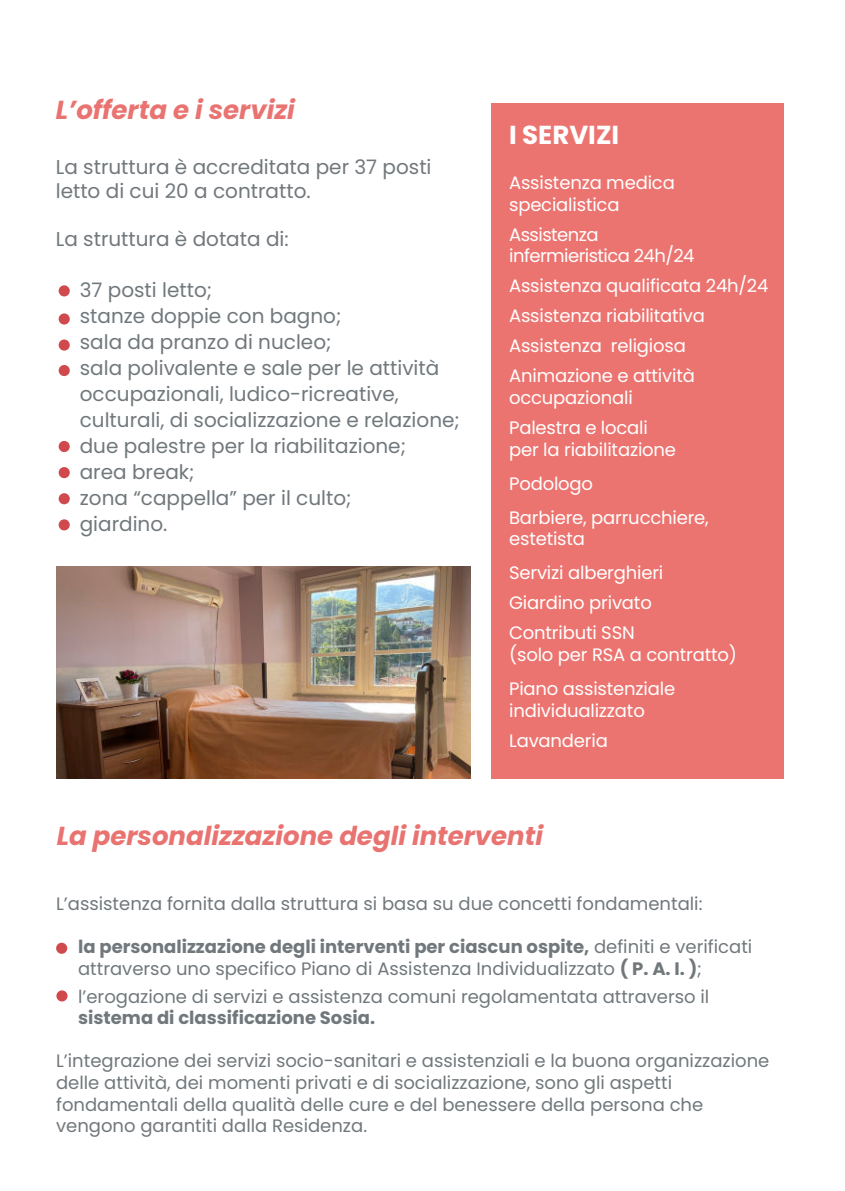
<style>
.page{position:relative;width:845px;height:1191px;background:#fff}
.page>*{position:absolute;margin:0;border:0;box-sizing:border-box;transform-origin:0 0}
.t1{font:italic 700 26px "Poppins";color:#e97370}
.t2{font:700 26px "Poppins";color:#fff}
.t3{font:20px/26px "Poppins";color:#71787c}
.t4{font:18px/21.6px "Poppins";color:#71787c}
.t5{font:18px/30px "Poppins";letter-spacing:-.01em;color:#fff}
.t6{font:18px/21.6px "Poppins";letter-spacing:-.03em;color:#fff}
.t7{font:700 18px "Poppins";color:#71787c}
.s1{font-weight:700}
</style>
<div class="page">
<div style="left:491px;top:103px;width:292px;height:676px;background:#ec7470"></div>
<div style="left:59px;top:285px;width:11px;height:11px;background:#d04a4d;border-radius:50%"></div>
<div style="left:59px;top:313px;width:11px;height:11px;background:#d04a4d;border-radius:50%"></div>
<div style="left:59px;top:339px;width:11px;height:12px;background:#d04a4d;border-radius:50%"></div>
<div style="left:59px;top:365px;width:11px;height:11px;background:#d04a4d;border-radius:50%"></div>
<div style="left:59px;top:441px;width:11px;height:11px;background:#d04a4d;border-radius:50%"></div>
<div style="left:59px;top:467px;width:11px;height:11px;background:#d04a4d;border-radius:50%"></div>
<div style="left:59px;top:493px;width:11px;height:11px;background:#d04a4d;border-radius:50%"></div>
<div style="left:59px;top:519px;width:11px;height:11px;background:#d04a4d;border-radius:50%"></div>
<div style="left:56px;top:942px;width:11px;height:11px;background:#d04a4d;border-radius:50%"></div>
<div style="left:56px;top:990px;width:12px;height:11px;background:#d04a4d;border-radius:50%"></div>
<img style="left:57px;top:566px;width:414px;height:212px">
<h1 class="t1" style="left:56px;top:98px;width:241px">L’offerta e i servizi</h1>
<p class="t3" style="left:56px;top:156px;width:377px;line-height:24px">La struttura è accreditata per 37 posti letto di cui 20 a contratto.</p>
<p class="t3" style="left:56px;top:227px;width:234px">La struttura è dotata di:</p>
<p class="t3" style="left:80px;top:277px;width:381px">37 posti letto;<br>stanze doppie con bagno;<br>sala da pranzo di nucleo;<br>sala polivalente e sale per le attività occupazionali, ludico-ricreative, culturali, di socializzazione e relazione; due palestre per la riabilitazione;<br>area break;<br>zona “cappella” per il culto;<br>giardino.</p>
<h1 class="t2" style="left:509px;top:120px;width:112px">I SERVIZI</h1>
<p class="t5" style="left:509px;top:172px;width:167px;line-height:21.6px">Assistenza medica specialistica</p>
<p class="t6" style="left:509px;top:224px;width:187px">Assistenza infermieristica 24h/24</p>
<p class="t5" style="left:509px;top:271px;width:261px">Assistenza qualificata 24h/24<br>Assistenza riabilitativa<br>Assistenza religiosa<br>Animazione e attività</p>
<p class="t5" style="left:509px;top:383px;width:140px">occupazionali<br>Palestra e locali</p>
<p class="t5" style="left:509px;top:432px;width:201px;line-height:34px">per la riabilitazione<br>Podologo<br>Barbiere, parrucchiere,</p>
<p class="t5" style="left:509px;top:522px;width:156px;line-height:34px">estetista<br>Servizi alberghieri</p>
<p class="t5" style="left:509px;top:588px;width:144px">Giardino privato<br>Contributi SSN</p>
<p class="t5" style="left:509px;top:638px;width:229px;line-height:34px">(solo per RSA a contratto)<br>Piano assistenziale</p>
<p class="t5" style="left:509px;top:695px;width:137px">individualizzato<br>Lavanderia</p>
<h1 class="t1" style="left:57px;top:823px;width:488px">La personalizzazione degli interventi</h1>
<p class="t4" style="left:56px;top:893px;width:648px">L’assistenza fornita dalla struttura si basa su due concetti fondamentali:</p>
<p class="t4" style="left:78px;top:936px;width:675px"><span class="s1">la personalizzazione degli interventi per ciascun ospite,</span> definiti e verificati attraverso uno specifico Piano di Assistenza Individualizzato <span class="s1">( P. A. I. )</span>;</p>
<p class="t4" style="left:78px;top:985px;width:633px">l’erogazione di servizi e assistenza comuni regolamentata attraverso il</p>
<p class="t7" style="left:78px;top:1007px;width:298px">sistema di classificazione Sosia.</p>
<p class="t4" style="left:56px;top:1050px;width:715px">L’integrazione dei servizi socio-sanitari e assistenziali e la buona organizzazione delle attività, dei momenti privati e di socializzazione, sono gli aspetti fondamentali della qualità delle cure e del benessere della persona che vengono garantiti dalla Residenza.</p>
</div>
